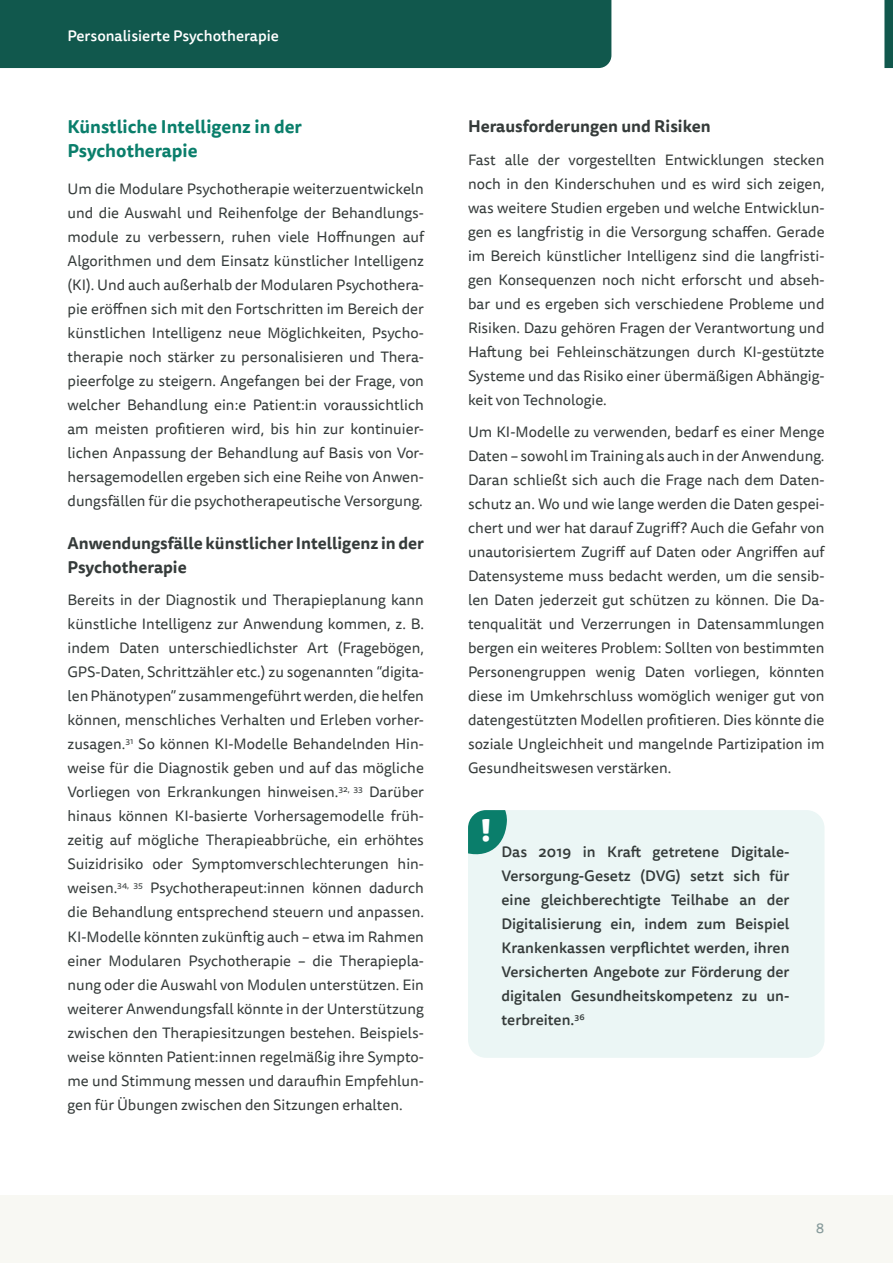
<style>
.page{position:relative;width:893px;height:1263px;background:#fff}
.page>*{position:absolute;margin:0;border:0;box-sizing:border-box;transform-origin:0 0}
.t1{font:900 30px "Tisa Sans Pro";color:#fff}
.t2{font:700 18px/24px "Tisa Sans Pro";color:#0a7e6b}
.t3{font:700 16.5px/24px "Tisa Sans Pro";color:#353b3a}
.t4{font:15px/24px "Tisa Sans Pro";color:#353b3a;text-align:justify}
.t5{font:500 15px/24px "Tisa Sans Pro";color:#353b3a;text-align:justify}
.t6{font:500 15px "Tisa Sans Pro";color:#fff}
.t7{font:15px "Tisa Sans Pro";color:#869a9a}
</style>
<div class="page">
<div style="left:0;top:1195px;width:893px;height:68px;background:#f8f8f3"></div>
<div style="left:0;top:0;width:611px;height:68px;background:#11584d"></div>
<svg style="left:884px;top:0;width:9px;height:68px"></svg>
<div style="left:468px;top:810px;width:356px;height:248px;background:#ebf6f5;border-radius:18px"></div>
<svg style="left:468px;top:810px;width:39px;height:45px"></svg>
<p class="t6" style="left:68px;top:25px;width:213px">Personalisierte Psychotherapie</p>
<p class="t2" style="left:68px;top:115px;width:236px">Künstliche Intelligenz in der<br>Psychotherapie</p>
<p class="t4" style="left:68px;top:177px;width:358px">Um die Modulare Psychotherapie weiterzuentwickeln und die Auswahl und Reihenfolge der Behandlungs&shy;module zu verbessern, ruhen viele Hoffnungen auf Algorithmen und dem Einsatz künstlicher Intelligenz (KI). Und auch außerhalb der Modularen Psychothera&shy;pie eröffnen sich mit den Fortschritten im Bereich der künstlichen Intelligenz neue Möglichkeiten, Psycho&shy;therapie noch stärker zu personalisieren und Thera&shy;pieerfolge zu steigern. Angefangen bei der Frage, von welcher Behandlung ein:e Patient:in voraussichtlich am meisten profitieren wird, bis hin zur kontinuier&shy;lichen Anpassung der Behandlung auf Basis von Vor&shy;hersagemodellen ergeben sich eine Reihe von Anwen&shy;dungsfällen für die psychotherapeutische Versorgung.</p>
<p class="t3" style="left:68px;top:531px;width:358px">Anwendungsfälle künstlicher Intelligenz in der<br>Psychotherapie</p>
<p class="t4" style="left:68px;top:589px;width:358px">Bereits in der Diagnostik und Therapieplanung kann künstliche Intelligenz zur Anwendung kommen, z. B. indem Daten unterschiedlichster Art (Fragebögen, GPS-Daten, Schrittzähler etc.) zu sogenannten “digita&shy;len Phänotypen” zusammengeführt werden, die helfen können, menschliches Verhalten und Erleben vorher&shy;zusagen.<sup>31</sup> So können KI-Modelle Behandelnden Hin&shy;weise für die Diagnostik geben und auf das mögliche Vorliegen von Erkrankungen hinweisen.<sup>32,</sup> <sup>33</sup> Darüber hinaus können KI-basierte Vorhersagemodelle früh&shy;zeitig auf mögliche Therapieabbrüche, ein erhöhtes Suizidrisiko oder Symptomverschlechterungen hin&shy;weisen.<sup>34,</sup> <sup>35</sup> Psychotherapeut:innen können dadurch die Behandlung entsprechend steuern und anpassen.<br>KI-Modelle könnten zukünftig auch – etwa im Rahmen einer Modularen Psychotherapie – die Therapiepla&shy;nung oder die Auswahl von Modulen unterstützen. Ein weiterer Anwendungsfall könnte in der Unterstützung zwischen den Therapiesitzungen bestehen. Beispiels&shy;weise könnten Patient:innen regelmäßig ihre Sympto&shy;me und Stimmung messen und daraufhin Empfehlun&shy;gen für Übungen zwischen den Sitzungen erhalten.</p>
<p class="t3" style="left:468px;top:114px;width:244px">Herausforderungen und Risiken</p>
<p class="t4" style="left:468px;top:148px;width:358px">Fast alle der vorgestellten Entwicklungen stecken noch in den Kinderschuhen und es wird sich zeigen, was weitere Studien ergeben und welche Entwicklun&shy;gen es langfristig in die Versorgung schaffen. Gerade im Bereich künstlicher Intelligenz sind die langfristi&shy;gen Konsequenzen noch nicht erforscht und abseh&shy;bar und es ergeben sich verschiedene Probleme und Risiken. Dazu gehören Fragen der Verantwortung und Haftung bei Fehleinschätzungen durch KI-gestützte Systeme und das Risiko einer übermäßigen Abhängig&shy;keit von Technologie.</p>
<p class="t4" style="left:468px;top:420px;width:358px">Um KI-Modelle zu verwenden, bedarf es einer Menge Daten – sowohl im Training als auch in der Anwendung.<br>Daran schließt sich auch die Frage nach dem Daten&shy;schutz an. Wo und wie lange werden die Daten gespei&shy;chert und wer hat darauf Zugriff? Auch die Gefahr von unautorisiertem Zugriff auf Daten oder Angriffen auf Datensysteme muss bedacht werden, um die sensib&shy;len Daten jederzeit gut schützen zu können. Die Da&shy;tenqualität und Verzerrungen in Datensammlungen bergen ein weiteres Problem: Sollten von bestimmten Personengruppen wenig Daten vorliegen, könnten diese im Umkehrschluss womöglich weniger gut von datengestützten Modellen profitieren. Dies könnte die soziale Ungleichheit und mangelnde Partizipation im Gesundheitswesen verstärken.</p>
<p class="t1" style="left:481px;top:806px;width:12px">!</p>
<p class="t5" style="left:501px;top:840px;width:290px">Das 2019 in Kraft getretene Digitale-Versorgung-Gesetz (DVG) setzt sich für eine gleichberechtigte Teilhabe an der Digitalisierung ein, indem zum Beispiel Krankenkassen verpflichtet werden, ihren Versicherten Angebote zur Förderung der digitalen Gesundheitskompetenz zu un&shy;terbreiten.<sup>36</sup></p>
<p class="t7" style="left:816px;top:1218px;width:10px">8</p>
</div>
